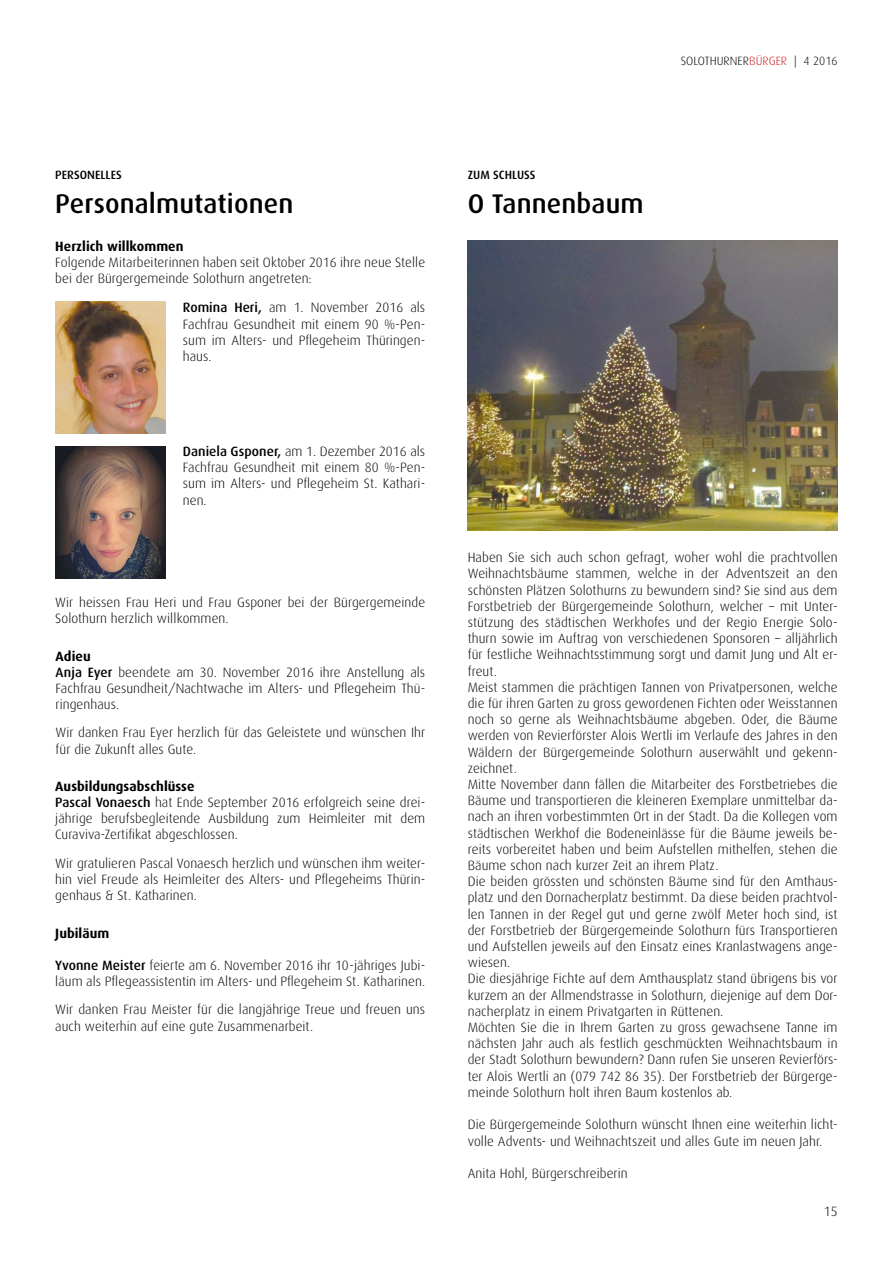
<style>
.page{position:relative;width:893px;height:1263px;background:#fff}
.page>*{position:absolute;margin:0;border:0;box-sizing:border-box;transform-origin:0 0}
.t1{font:500 27px "Dax";letter-spacing:.005em;color:#000}
.t2{font:300 13.5px/16.2px "Dax";letter-spacing:.005em;color:#000}
.t3{font:700 13.5px "Dax";letter-spacing:.005em;color:#000}
.t4{font:300 12px "Dax";letter-spacing:.005em;color:#000}
.t5{font:500 12px "Dax";color:#000}
.s1{font-weight:500}
.s2{font-weight:700}
.s3{color:#cd171a}
</style>
<div class="page">
<img style="left:55px;top:302px;width:111px;height:132px">
<img style="left:56px;top:446px;width:110px;height:132px">
<img style="left:468px;top:240px;width:370px;height:290px">
<p class="t5" style="left:55px;top:168px;width:68px">PERSONELLES</p>
<h1 class="t1" style="left:55px;top:188px;width:240px">Personalmutationen</h1>
<p class="t3" style="left:55px;top:238px;width:130px">Herzlich willkommen</p>
<p class="t2" style="left:55px;top:254px;width:371px">Folgende Mitarbeiterinnen haben seit Oktober 2016 ihre neue Stelle bei der Bürgergemeinde Solothurn angetreten:</p>
<p class="t2" style="left:183px;top:300px;width:244px;text-align:justify"><span class="s1">Romina Heri,</span> am 1. November 2016 als Fachfrau Gesundheit mit einem 90 %-Pen&shy;sum im Alters- und Pflegeheim Thüringen&shy;haus.</p>
<p class="t2" style="left:183px;top:443px;width:244px;text-align:justify"><span class="s1">Daniela Gsponer,</span> am 1. Dezember 2016 als Fachfrau Gesundheit mit einem 80 %-Pen&shy;sum im Alters- und Pflegeheim St. Kathari&shy;nen.</p>
<p class="t2" style="left:55px;top:594px;width:371px">Wir heissen Frau Heri und Frau Gsponer bei der Bürgergemeinde<br>Solothurn herzlich willkommen.</p>
<p class="t2" style="left:56px;top:648px;width:371px"><span class="s2">Adieu<br></span><span class="s1">Anja Eyer</span> beendete am 30. November 2016 ihre Anstellung als Fachfrau Gesundheit/Nachtwache im Alters- und Pflegeheim Thü&shy;ringenhaus.</p>
<p class="t2" style="left:56px;top:725px;width:371px">Wir danken Frau Eyer herzlich für das Geleistete und wünschen Ihr für die Zukunft alles Gute.</p>
<p class="t2" style="left:55px;top:778px;width:371px"><span class="s2">Ausbildungsabschlüsse<br></span><span class="s1">Pascal Vonaesch</span> hat Ende September 2016 erfolgreich seine drei&shy;jährige berufsbegleitende Ausbildung zum Heimleiter mit dem Curaviva-Zertifikat abgeschlossen.</p>
<p class="t2" style="left:55px;top:855px;width:371px;text-align:justify">Wir gratulieren Pascal Vonaesch herzlich und wünschen ihm weiter&shy;hin viel Freude als Heimleiter des Alters- und Pflegeheims Thürin&shy;genhaus &amp; St. Katharinen.</p>
<p class="t3" style="left:55px;top:925px;width:56px">Jubiläum</p>
<p class="t2" style="left:55px;top:957px;width:371px"><span class="s1">Yvonne Meister</span> feierte am 6. November 2016 ihr 10-jähriges Jubi&shy;läum als Pflegeassistentin im Alters- und Pflegeheim St. Katharinen.</p>
<p class="t2" style="left:55px;top:1002px;width:371px">Wir danken Frau Meister für die langjährige Treue und freuen uns auch weiterhin auf eine gute Zusammenarbeit.</p>
<p class="t4" style="left:681px;top:54px;width:158px">SOLOTHURNER<span class="s3">BÜRGER</span> | 4 2016</p>
<p class="t5" style="left:468px;top:168px;width:69px">ZUM SCHLUSS</p>
<h1 class="t1" style="left:468px;top:188px;width:177px">O Tannenbaum</h1>
<p class="t2" style="left:468px;top:550px;width:371px">Haben Sie sich auch schon gefragt, woher wohl die prachtvollen Weihnachtsbäume stammen, welche in der Adventszeit an den schönsten Plätzen Solothurns zu bewundern sind? Sie sind aus dem Forstbetrieb der Bürgergemeinde Solothurn, welcher – mit Unter&shy;stützung des städtischen Werkhofes und der Regio Energie Solo&shy;thurn sowie im Auftrag von verschiedenen Sponsoren – alljährlich für festliche Weihnachtsstimmung sorgt und damit Jung und Alt er&shy;freut.<br>Meist stammen die prächtigen Tannen von Privatpersonen, welche die für ihren Garten zu gross gewordenen Fichten oder Weisstannen noch so gerne als Weihnachtsbäume abgeben. Oder, die Bäume werden von Revierförster Alois Wertli im Verlaufe des Jahres in den Wäldern der Bürgergemeinde Solothurn auserwählt und gekenn&shy;zeichnet.<br>Mitte November dann fällen die Mitarbeiter des Forstbetriebes die Bäume und transportieren die kleineren Exemplare unmittelbar da&shy;nach an ihren vorbestimmten Ort in der Stadt. Da die Kollegen vom städtischen Werkhof die Bodeneinlässe für die Bäume jeweils be&shy;reits vorbereitet haben und beim Aufstellen mithelfen, stehen die Bäume schon nach kurzer Zeit an ihrem Platz.<br>Die beiden grössten und schönsten Bäume sind für den Amthaus&shy;platz und den Dornacherplatz bestimmt. Da diese beiden prachtvol&shy;len Tannen in der Regel gut und gerne zwölf Meter hoch sind, ist der Forstbetrieb der Bürgergemeinde Solothurn fürs Transportieren und Aufstellen jeweils auf den Einsatz eines Kranlastwagens ange&shy;wiesen.<br>Die diesjährige Fichte auf dem Amthausplatz stand übrigens bis vor kurzem an der Allmendstrasse in Solothurn, diejenige auf dem Dor&shy;nacherplatz in einem Privatgarten in Rüttenen.<br>Möchten Sie die in Ihrem Garten zu gross gewachsene Tanne im nächsten Jahr auch als festlich geschmückten Weihnachtsbaum in der Stadt Solothurn bewundern? Dann rufen Sie unseren Revierförs&shy;ter Alois Wertli an (079 742 86 35). Der Forstbetrieb der Bürgerge&shy;meinde Solothurn holt ihren Baum kostenlos ab.</p>
<p class="t2" style="left:468px;top:1117px;width:371px">Die Bürgergemeinde Solothurn wünscht Ihnen eine weiterhin licht&shy;volle Advents- und Weihnachtszeit und alles Gute im neuen Jahr.</p>
<p class="t2" style="left:468px;top:1165px;width:161px">Anita Hohl, Bürgerschreiberin</p>
<p class="t2" style="left:824px;top:1203px;width:15px">15</p>
</div>
